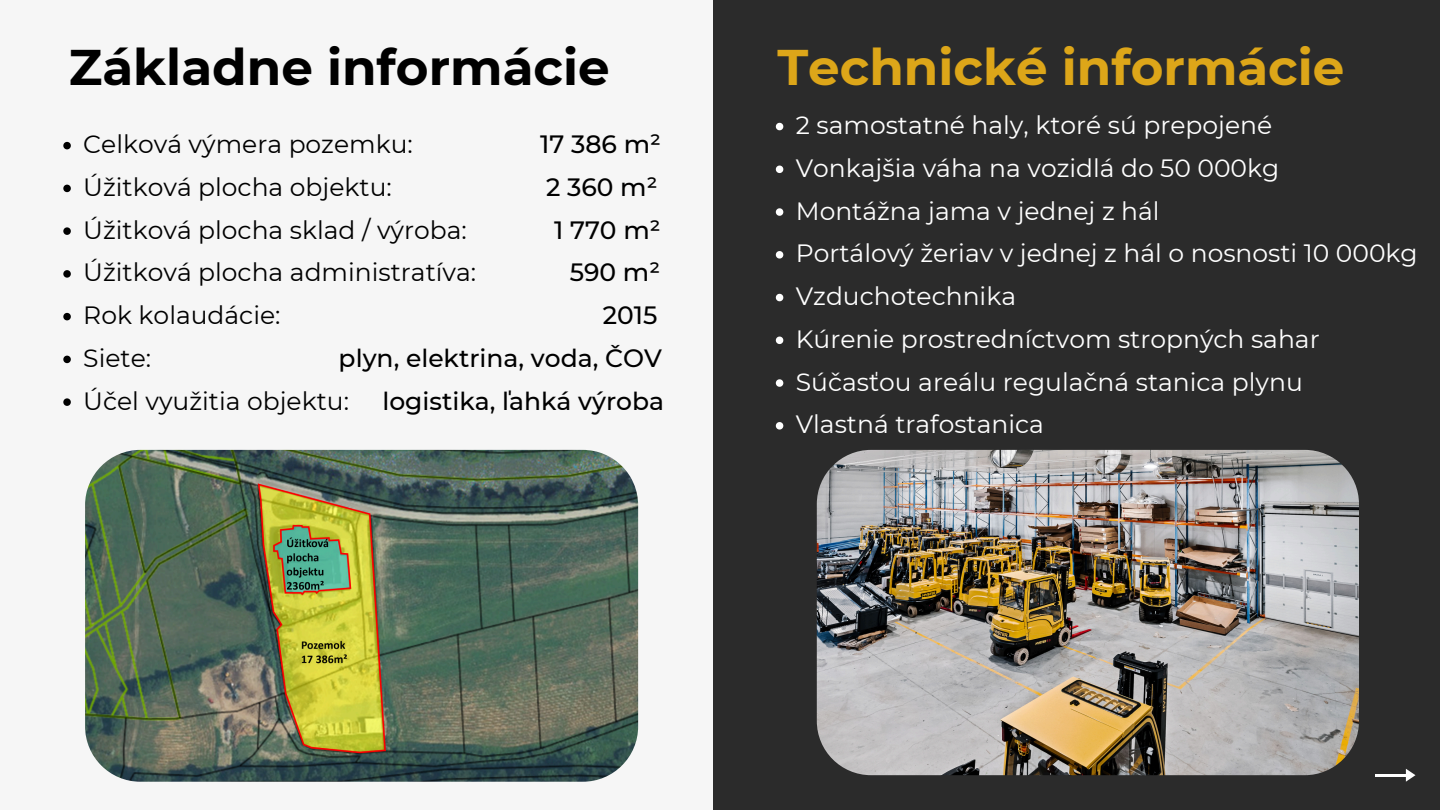
<style>
.page{position:relative;width:1440px;height:810px;background:#2b2b2b}
.page>*{position:absolute;margin:0;border:0;box-sizing:border-box;transform-origin:0 0}
.t1{font:700 50px "Montserrat";color:#dda619}
.t2{font:700 50px "Montserrat";color:#000}
.t3{font:25px "Montserrat";color:#fff}
.t4{font:25px "Montserrat";color:#000}
.t5{font:500 25px "Montserrat";color:#000}
</style>
<div class="page">
<div style="left:0;top:0;width:712px;height:810px;background:#f6f6f6"></div>
<img style="left:817px;top:450px;width:542px;height:325px;border-radius:54px">
<img style="left:85px;top:450px;width:553px;height:332px;border-radius:55px">
<hr style="left:1375px;top:774px;width:33px;height:2px;background:#fff">
<svg style="left:1406px;top:769px;width:10px;height:13px"></svg>
<svg style="left:63px;top:142px;width:8px;height:7px"></svg>
<svg style="left:63px;top:185px;width:8px;height:7px"></svg>
<svg style="left:63px;top:227px;width:8px;height:8px"></svg>
<svg style="left:63px;top:270px;width:8px;height:8px"></svg>
<svg style="left:63px;top:313px;width:8px;height:7px"></svg>
<svg style="left:63px;top:356px;width:8px;height:7px"></svg>
<svg style="left:63px;top:398px;width:8px;height:8px"></svg>
<svg style="left:776px;top:123px;width:7px;height:7px"></svg>
<svg style="left:776px;top:166px;width:7px;height:7px"></svg>
<svg style="left:776px;top:208px;width:7px;height:8px"></svg>
<svg style="left:776px;top:251px;width:7px;height:8px"></svg>
<svg style="left:776px;top:294px;width:7px;height:7px"></svg>
<svg style="left:776px;top:337px;width:7px;height:7px"></svg>
<svg style="left:776px;top:379px;width:7px;height:8px"></svg>
<svg style="left:776px;top:422px;width:7px;height:8px"></svg>
<p class="t2" style="left:69px;top:37px;width:542px">Základne informácie</p>
<p class="t1" style="left:777px;top:37px;width:569px">Technické informácie</p>
<p class="t4" style="left:83px;top:129px;width:331px">Celková výmera pozemku:</p>
<p class="t5" style="left:540px;top:129px;width:122px">17 386 m²</p>
<p class="t4" style="left:83px;top:172px;width:310px">Úžitková plocha objektu:</p>
<p class="t5" style="left:546px;top:172px;width:113px">2 360 m²</p>
<p class="t4" style="left:83px;top:214px;width:385px">Úžitková plocha sklad / výroba:</p>
<p class="t5" style="left:554px;top:214px;width:108px">1 770 m²</p>
<p class="t4" style="left:83px;top:257px;width:394px">Úžitková plocha administratíva:</p>
<p class="t5" style="left:570px;top:257px;width:92px">590 m²</p>
<p class="t4" style="left:83px;top:300px;width:199px">Rok kolaudácie:</p>
<p class="t5" style="left:603px;top:300px;width:56px">2015</p>
<h1 class="t4" style="left:83px;top:343px;width:69px">Siete:</h1>
<h1 class="t5" style="left:339px;top:343px;width:325px">plyn, elektrina, voda, ČOV</h1>
<p class="t4" style="left:83px;top:385px;width:267px">Účel využitia objektu:</p>
<p class="t5" style="left:382px;top:385px;width:283px">logistika, ľahká výroba</p>
<p class="t3" style="left:796px;top:110px;width:478px">2 samostatné haly, ktoré sú prepojené</p>
<p class="t3" style="left:796px;top:153px;width:485px">Vonkajšia váha na vozidlá do 50 000kg</p>
<p class="t3" style="left:796px;top:195px;width:365px">Montážna jama v jednej z hál</p>
<p class="t3" style="left:796px;top:238px;width:623px">Portálový žeriav v jednej z hál o nosnosti 10 000kg</p>
<p class="t3" style="left:796px;top:281px;width:222px">Vzduchotechnika</p>
<p class="t3" style="left:796px;top:324px;width:525px">Kúrenie prostredníctvom stropných sahar</p>
<p class="t3" style="left:796px;top:366px;width:509px">Súčasťou areálu regulačná stanica plynu</p>
<p class="t3" style="left:796px;top:409px;width:250px">Vlastná trafostanica</p>
</div>
